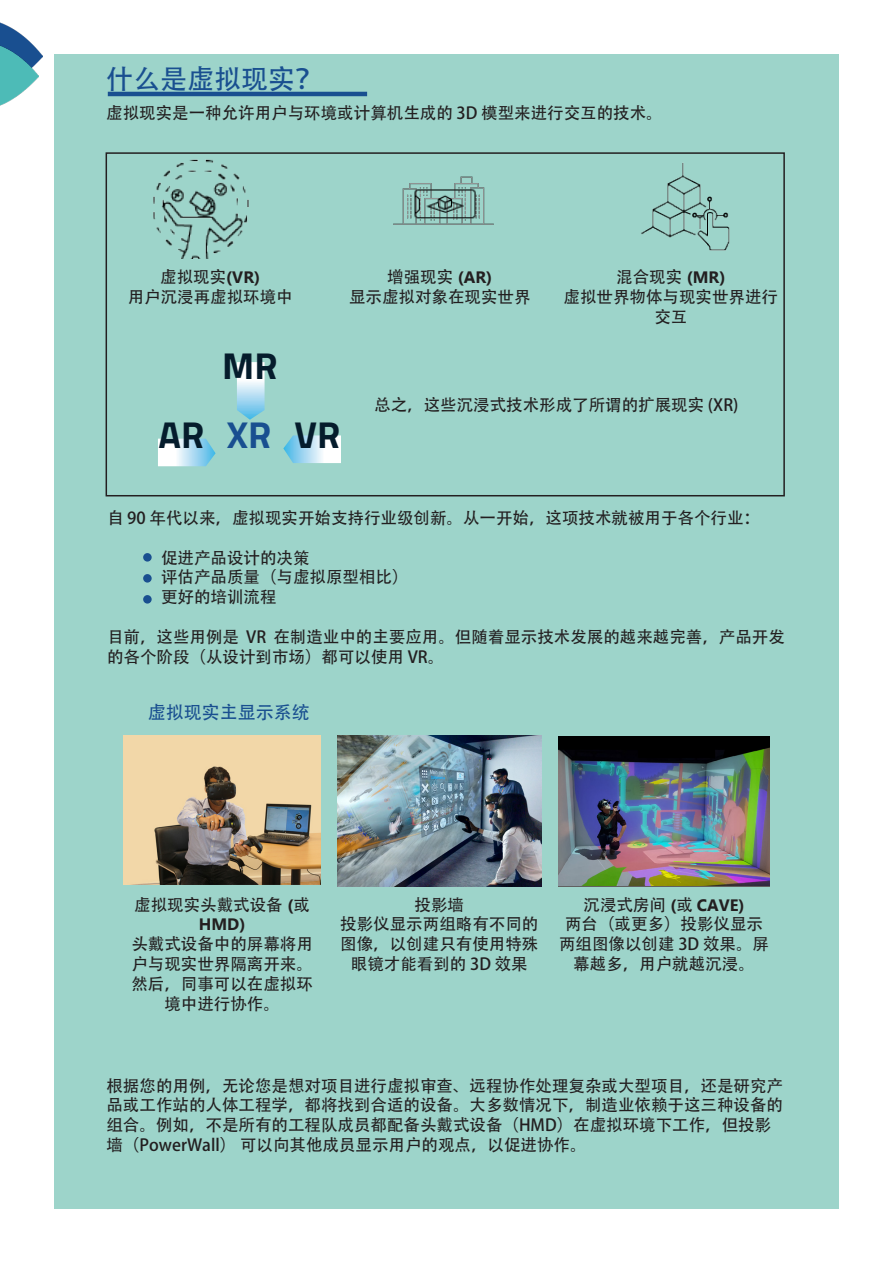
<style>
.page{position:relative;width:893px;height:1263px;background:#fff}
.page>*{position:absolute;margin:0;border:0;box-sizing:border-box;transform-origin:0 0}
.t1{font:700 37.5px "Titillium";color:#051c2c}
.t2{font:700 37.5px "Titillium";color:#194f90}
.t3{font:27px "Adobe Heiti Std";color:#194f90}
.t4{font:18px "Adobe Heiti Std";color:#194f90}
.t5{font:16.5px/19.8px "Adobe Heiti Std";color:#231f20;text-align:center}
.s1{font-family:"Gadugi";font-weight:700}
</style>
<div class="page">
<div style="left:54px;top:54px;width:785px;height:1155px;background:#9dd4ca"></div>
<img style="left:393px;top:176px;width:101px;height:49px">
<img style="left:153px;top:159px;width:96px;height:100px">
<img style="left:641px;top:163px;width:89px;height:88px">
<svg style="left:237px;top:362px;width:28px;height:58px"></svg>
<svg style="left:283px;top:435px;width:58px;height:28px"></svg>
<svg style="left:158px;top:439px;width:58px;height:27px"></svg>
<img style="left:124px;top:736px;width:197px;height:148px">
<img style="left:337px;top:736px;width:204px;height:150px">
<img style="left:558px;top:737px;width:212px;height:148px">
<img style="left:0;top:22px;width:43px;height:39px">
<img style="left:0;top:42px;width:39px;height:64px">
<div style="left:143px;top:595px;width:9px;height:9px;background:#194f90;border-radius:50%"></div>
<div style="left:143px;top:574px;width:9px;height:9px;background:#194f90;border-radius:50%"></div>
<div style="left:106px;top:152px;width:679px;height:344px;border:2px solid #231f20"></div>
<hr style="left:108px;top:92px;width:259px;height:4px;background:#194f90">
<div style="left:143px;top:553px;width:9px;height:9px;background:#194f90;border-radius:50%"></div>
<p class="t3" style="left:106px;top:63px;width:217px">什么是虚拟现实？</p>
<p class="t5" style="left:106px;top:103px;width:558px">虚拟现实是一种允许用户与环境或计算机生成的 3D 模型来进行交互的技术。</p>
<p class="t5" style="left:160px;top:268px;width:101px">虚拟现实<span class="s1">(VR)</span></p>
<p class="t5" style="left:128px;top:287px;width:167px">用户沉浸再虚拟环境中</p>
<p class="t5" style="left:349px;top:268px;width:183px">增强现实 <span class="s1">(AR)<br></span>显示虚拟对象在现实世界</p>
<p class="t5" style="left:564px;top:268px;width:216px">混合现实 <span class="s1">(MR)<br></span>虚拟世界物体与现实世界进行交互</p>
<p class="t1" style="left:222px;top:337px;width:57px">MR</p>
<p class="t1" style="left:159px;top:406px;width:47px">AR</p>
<p class="t2" style="left:227px;top:406px;width:46px">XR</p>
<p class="t1" style="left:295px;top:406px;width:47px">VR</p>
<p class="t5" style="left:374px;top:395px;width:366px">总之，这些沉浸式技术形成了所谓的扩展现实 (XR)</p>
<p class="t5" style="left:107px;top:508px;width:654px">自 90 年代以来，虚拟现实开始支持行业级创新。从一开始，这项技术就被用于各个行业：</p>
<p class="t5" style="left:161px;top:548px;width:150px">促进产品设计的决策</p>
<p class="t5" style="left:161px;top:568px;width:249px">评估产品质量（与虚拟原型相比）</p>
<p class="t5" style="left:161px;top:588px;width:117px">更好的培训流程</p>
<p class="t5" style="left:107px;top:627px;width:679px;text-align:left">目前，这些用例是 VR 在制造业中的主要应用。但随着显示技术发展的越来越完善，产品开发的各个阶段（从设计到市场）都可以使用 VR。</p>
<p class="t4" style="left:148px;top:702px;width:164px">虚拟现实主显示系统</p>
<p class="t5" style="left:134px;top:895px;width:177px">虚拟现实头戴式设备 <span class="s1">(</span>或<br><span class="s1">HMD)</span></p>
<p class="t5" style="left:131px;top:934px;width:183px;text-align:left">头戴式设备中的屏幕将用户与现实世界隔离开来。</p>
<p class="t5" style="left:131px;top:974px;width:183px">然后，同事可以在虚拟环境中进行协作。</p>
<p class="t5" style="left:415px;top:895px;width:51px">投影墙</p>
<p class="t5" style="left:340px;top:915px;width:199px">投影仪显示两组略有不同的图像，以创建只有使用特殊眼镜才能看到的 3D 效果</p>
<p class="t5" style="left:583px;top:895px;width:163px">沉浸式房间 <span class="s1">(</span>或 <span class="s1">CAVE)</span></p>
<p class="t5" style="left:559px;top:915px;width:211px">两台（或更多）投影仪显示两组图像以创建 3D 效果。屏幕越多，用户就越沉浸。</p>
<p class="t5" style="left:106px;top:1076px;width:678px;text-align:left">根据您的用例，无论您是想对项目进行虚拟审查、远程协作处理复杂或大型项目，还是研究产品或工作站的人体工程学，都将找到合适的设备。大多数情况下，制造业依赖于这三种设备的组合。例如，不是所有的工程队成员都配备头戴式设备（HMD）在虚拟环境下工作，但投影墙（PowerWall） 可以向其他成员显示用户的观点，以促进协作。</p>
</div>
